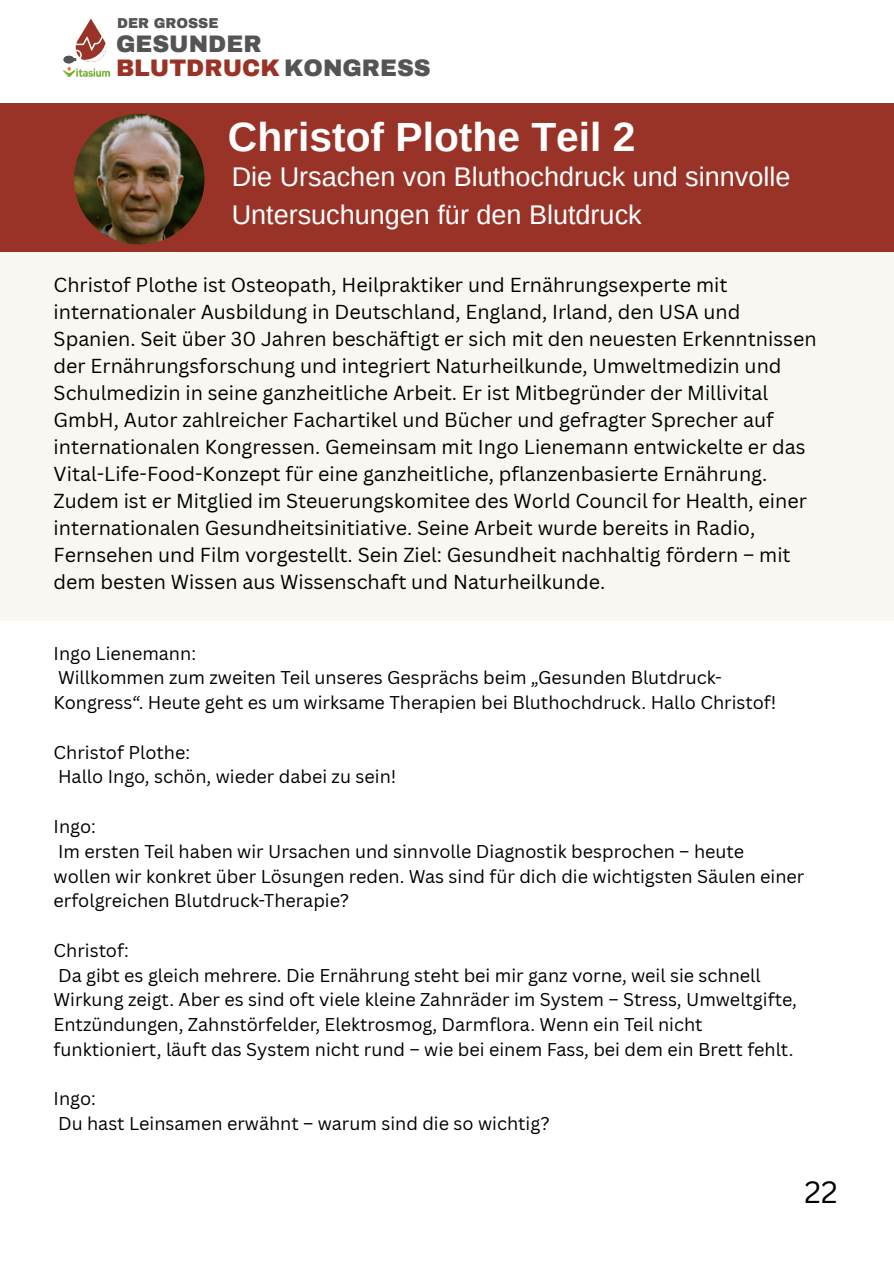
<style>
.page{position:relative;width:894px;height:1264px;background:#fff}
.page>*{position:absolute;margin:0;border:0;box-sizing:border-box;transform-origin:0 0}
.t1{font:700 40.8px "Arimo";color:#fff}
.t2{font:30px "Canva Sans";color:#000}
.t3{font:27px/37.2px "Arimo";color:#fff}
.t4{font:900 23.4px/23.9px "Archivo";color:#545454}
.t5{font:19.65px/27px "Canva Sans";color:#000}
.t6{font:18px/24.8px "Canva Sans";color:#000}
.t7{font:900 14.1px "Archivo";color:#545454}
.s1{color:#9a3327}
</style>
<div class="page">
<div style="left:0;top:103px;width:893px;height:149px;background:#9a3327"></div>
<img style="left:74px;top:114px;width:130px;height:130px;border-radius:50%">
<div style="left:0;top:252px;width:893px;height:369px;background:#f8f7f1"></div>
<svg style="left:63px;top:19px;width:44px;height:44px"></svg>
<img style="left:63px;top:67px;width:47px;height:9px">
<h4 class="t7" style="left:117px;top:16px;width:103px">DER GROSSE</h4>
<p class="t4" style="left:116px;top:32px;width:316px">GESUNDER<br><span class="s1">BLUTDRUCK</span> KONGRESS</p>
<h4 class="t1" style="left:228px;top:114px;width:409px">Christof Plothe Teil 2</h4>
<p class="t3" style="left:232px;top:158px;width:560px">Die Ursachen von Bluthochdruck und sinnvolle<br>Untersuchungen für den Blutdruck</p>
<h1 class="t5" style="left:54px;top:271px;width:764px">Christof Plothe ist Osteopath, Heilpraktiker und Ernährungsexperte mit internationaler Ausbildung in Deutschland, England, Irland, den USA und Spanien. Seit über 30 Jahren beschäftigt er sich mit den neuesten Erkenntnissen der Ernährungsforschung und integriert Naturheilkunde, Umweltmedizin und Schulmedizin in seine ganzheitliche Arbeit. Er ist Mitbegründer der Millivital GmbH, Autor zahlreicher Fachartikel und Bücher und gefragter Sprecher auf internationalen Kongressen. Gemeinsam mit Ingo Lienemann entwickelte er das Vital-Life-Food-Konzept für eine ganzheitliche, pflanzenbasierte Ernährung.<br>Zudem ist er Mitglied im Steuerungskomitee des World Council for Health, einer internationalen Gesundheitsinitiative. Seine Arbeit wurde bereits in Radio, Fernsehen und Film vorgestellt. Sein Ziel: Gesundheit nachhaltig fördern – mit dem besten Wissen aus Wissenschaft und Naturheilkunde.</h1>
<h3 class="t6" style="left:54px;top:640px;width:724px">Ingo Lienemann:<br>Willkommen zum zweiten Teil unseres Gesprächs beim „Gesunden Blutdruck-<br>Kongress“. Heute geht es um wirksame Therapien bei Bluthochdruck. Hallo Christof!</h3>
<h5 class="t6" style="left:54px;top:739px;width:344px">Christof Plothe:<br>Hallo Ingo, schön, wieder dabei zu sein!</h5>
<h5 class="t6" style="left:54px;top:813px;width:692px">Ingo:<br>Im ersten Teil haben wir Ursachen und sinnvolle Diagnostik besprochen – heute</h5>
<h5 class="t6" style="left:54px;top:863px;width:752px">wollen wir konkret über Lösungen reden. Was sind für dich die wichtigsten Säulen einer erfolgreichen Blutdruck-Therapie?</h5>
<h5 class="t6" style="left:54px;top:937px;width:708px">Christof:<br>Da gibt es gleich mehrere. Die Ernährung steht bei mir ganz vorne, weil sie schnell</h5>
<h5 class="t6" style="left:54px;top:987px;width:744px">Wirkung zeigt. Aber es sind oft viele kleine Zahnräder im System – Stress, Umweltgifte,<br>Entzündungen, Zahnstörfelder, Elektrosmog, Darmflora. Wenn ein Teil nicht funktioniert, läuft das System nicht rund – wie bei einem Fass, bei dem ein Brett fehlt.</h5>
<h5 class="t6" style="left:54px;top:1086px;width:497px">Ingo:<br>Du hast Leinsamen erwähnt – warum sind die so wichtig?</h5>
<h2 class="t2" style="left:804px;top:1170px;width:34px">22</h2>
</div>
